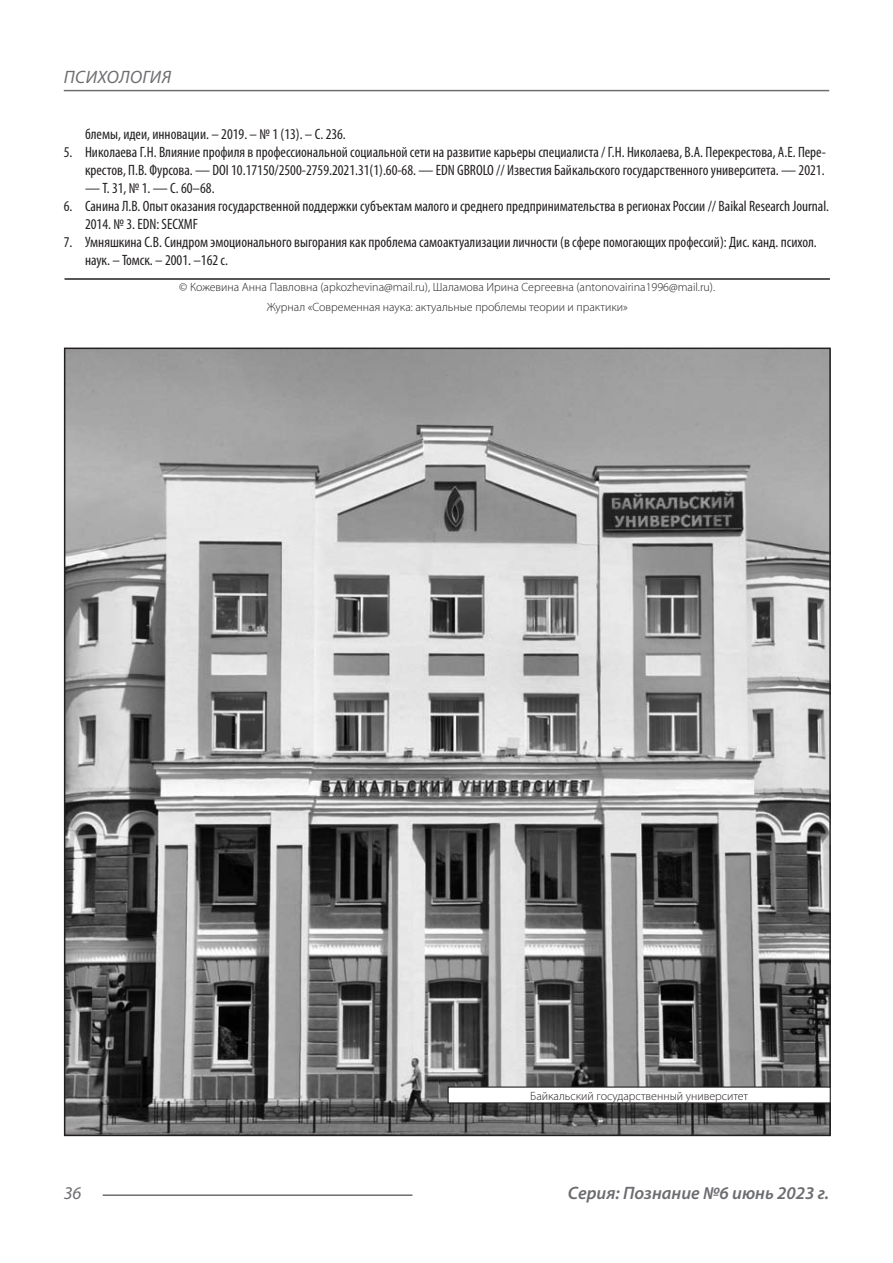
<style>
.page{position:relative;width:893px;height:1263px;background:#fff}
.page>*{position:absolute;margin:0;border:0;box-sizing:border-box;transform-origin:0 0}
.t1{font:italic 600 18px "Myriad Pro";color:#6c6d70}
.t2{font:italic 18px "Myriad Pro";letter-spacing:.02em;color:#6c6d70}
.t3{font:condensed 15px/18px "Myriad Pro";color:#231f20}
.Автор_копирайт{font:300 12px "Myriad Pro";color:#231f20}
</style>
<div class="page">
<hr style="left:103px;top:1194px;width:309px;height:2px;background:#6c6d70">
<hr style="left:64px;top:90px;width:765px;height:1px;background:#6c6d70">
<hr style="left:65px;top:278px;width:765px;height:2px;background:#231f20">
<img style="left:67px;top:351px;width:761px;height:782px">
<div style="left:448px;top:1087px;width:382px;height:16px;background:#fff"></div>
<div style="left:448px;top:1086px;width:383px;height:17px;border:1px solid #231f20"></div>
<p class="t2" style="left:64px;top:66px;width:109px">ПСИХОЛОГИЯ</p>
<p class="t3" style="left:85px;top:125px;width:262px">блемы, идеи, инновации. – 2019. – № 1 (13). – С. 236.</p>
<p class="t3" style="left:64px;top:143px;width:764px;text-align:right">5. Николаева Г.Н. Влияние профиля в профессиональной социальной сети на развитие карьеры специалиста / Г.Н. Николаева, В.А. Перекрестова, А.Е. Пере&shy;крестов, П.В. Фурсова. — DOI 10.17150/2500-2759.2021.31(1).60-68. — EDN GBROLO // Известия Байкальского государственного университета. — 2021.</p>
<p class="t3" style="left:85px;top:179px;width:131px">— Т. 31, № 1. — С. 60–68.</p>
<p class="t3" style="left:85px;top:197px;width:745px;text-indent:-21px">6. Санина Л.В. Опыт оказания государственной поддержки субъектам малого и среднего предпринимательства в регионах России // Baikal Research Journal.<br>2014. № 3. EDN: SECXMF</p>
<p class="t3" style="left:85px;top:233px;width:733px;text-indent:-21px">7. Умняшкина С.В. Синдром эмоционального выгорания как проблема самоактуализации личности (в сфере помогающих профессий): Дис. канд. психол. наук. – Томск. – 2001. –162 с.</p>
<p class="Автор_копирайт" style="left:179px;top:280px;width:537px">© Кожевина Анна Павловна (apkozhevina@mail.ru), Шаламова Ирина Сергеевна (antonovairina1996@mail.ru).</p>
<p class="Автор_копирайт" style="left:267px;top:300px;width:363px">Журнал «Современная наука: актуальные проблемы теории и практики»</p>
<p class="Автор_копирайт" style="left:530px;top:1088px;width:219px">Байкальский государственный университет</p>
<p class="t2" style="left:64px;top:1182px;width:19px">36</p>
<p class="t1" style="left:568px;top:1182px;width:263px">Серия: Познание №6 июнь 2023 г.</p>
</div>
